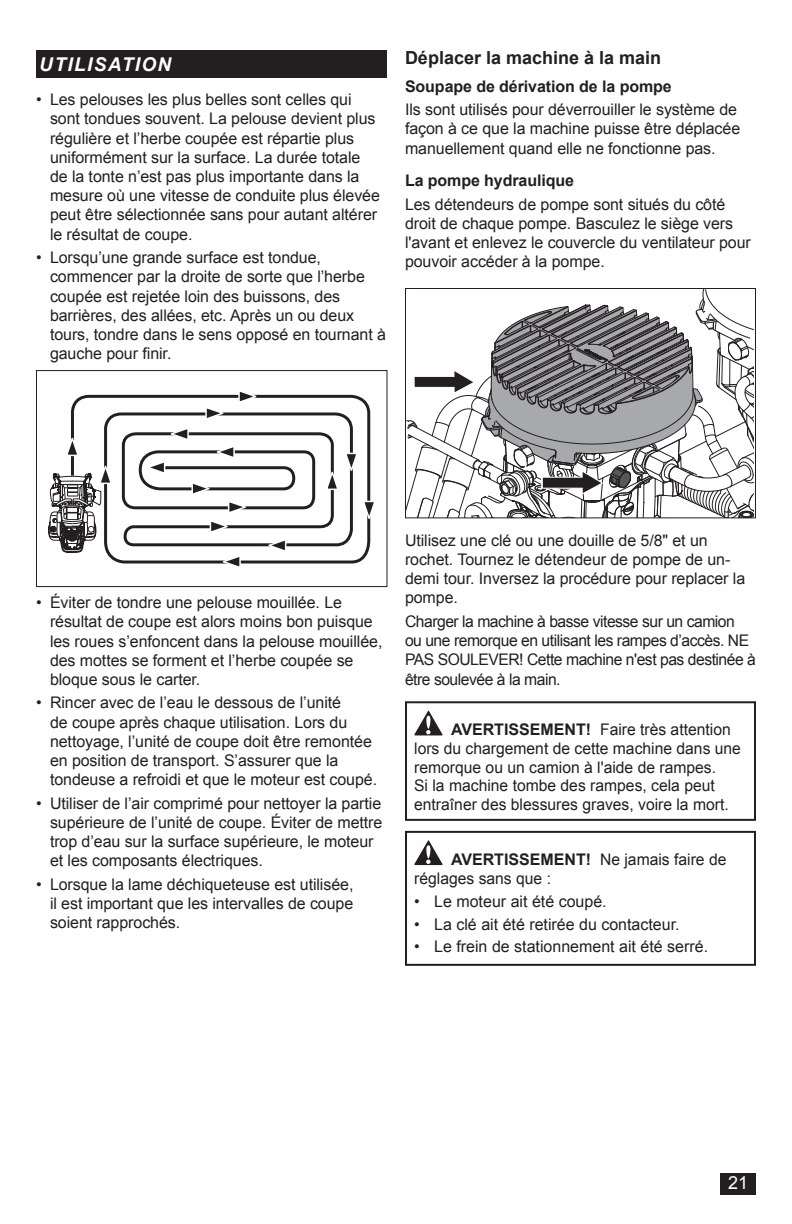
<style>
.page{position:relative;width:792px;height:1224px;background:#fff}
.page>*{position:absolute;margin:0;border:0;box-sizing:border-box;transform-origin:0 0}
.t1{font:italic 700 19px "Arial";letter-spacing:.075em;color:#fff}
.Head_9_FR{font:700 18px "Arial";color:#231f20}
.t2{font:18px "Arial";color:#fff}
.Warning_FR{font:16px/19.2px "Arial";letter-spacing:-.005em;color:#231f20}
.Body_Text_FR{font:16px/19.2px "Arial";letter-spacing:-.005em;color:#231f20}
.Body_Text_FR-2{font:16px/19.2px "Arial";letter-spacing:-.03em;color:#231f20}
.Body_Bold_FR{font:700 16px "Arial";letter-spacing:-.005em;color:#231f20}
.s1{font-weight:700}
</style>
<div class="page">
<svg style="left:71px;top:394px;width:300px;height:170px"></svg>
<svg style="left:68px;top:437px;width:12px;height:20px"></svg>
<svg style="left:325px;top:452px;width:34px;height:39px"></svg>
<svg style="left:361px;top:500px;width:13px;height:20px"></svg>
<svg style="left:237px;top:392px;width:20px;height:12px"></svg>
<svg style="left:204px;top:406px;width:20px;height:15px"></svg>
<svg style="left:190px;top:481px;width:57px;height:53px"></svg>
<svg style="left:170px;top:426px;width:20px;height:16px"></svg>
<svg style="left:216px;top:444px;width:20px;height:16px"></svg>
<svg style="left:268px;top:538px;width:20px;height:15px"></svg>
<svg style="left:147px;top:460px;width:20px;height:15px"></svg>
<svg style="left:222px;top:554px;width:20px;height:13px"></svg>
<svg style="left:48px;top:465px;width:65px;height:99px"></svg>
<div style="left:36px;top:370px;width:352px;height:217px;border:1px solid #231f20"></div>
<svg style="left:406px;top:288px;width:349px;height:231px"></svg>
<div style="left:721px;top:1174px;width:35px;height:21px;background:#231f20"></div>
<div style="left:36px;top:50px;width:351px;height:28px;background:#231f20"></div>
<svg style="left:414px;top:710px;width:29px;height:25px"></svg>
<div style="left:405px;top:701px;width:351px;height:120px;border:2px solid #231f20"></div>
<svg style="left:414px;top:840px;width:29px;height:25px"></svg>
<div style="left:405px;top:831px;width:351px;height:135px;border:2px solid #231f20"></div>
<p class="t1" style="left:39px;top:52px;width:134px">UTILISATION</p>
<p class="Warning_FR" style="left:50px;top:90px;width:331px;text-indent:-14px">• Les pelouses les plus belles sont celles qui sont tondues souvent. La pelouse devient plus régulière et l’herbe coupée est répartie plus uniformément sur la surface. La durée totale de la tonte n’est pas plus importante dans la mesure où une vitesse de conduite plus élevée peut être sélectionnée sans pour autant altérer le résultat de coupe.</p>
<p class="Warning_FR" style="left:50px;top:248px;width:338px;text-indent:-14px">• Lorsqu’une grande surface est tondue, commencer par la droite de sorte que l’herbe coupée est rejetée loin des buissons, des barrières, des allées, etc. Après un ou deux tours, tondre dans le sens opposé en tournant à gauche pour finir.</p>
<p class="Head_9_FR" style="left:405px;top:45px;width:258px">Déplacer la machine à la main</p>
<p class="Body_Bold_FR" style="left:405px;top:75px;width:268px">Soupape de dérivation de la pompe</p>
<p class="Body_Text_FR" style="left:405px;top:100px;width:337px">Ils sont utilisés pour déverrouiller le système de façon à ce que la machine puisse être déplacée manuellement quand elle ne fonctionne pas.</p>
<p class="Body_Bold_FR" style="left:405px;top:170px;width:171px">La pompe hydraulique</p>
<p class="Body_Text_FR" style="left:405px;top:195px;width:347px">Les détendeurs de pompe sont situés du côté droit de chaque pompe. Basculez le siège vers l'avant et enlevez le couvercle du ventilateur pour pouvoir accéder à la pompe.</p>
<p class="Warning_FR" style="left:50px;top:593px;width:334px;text-indent:-14px">• Éviter de tondre une pelouse mouillée. Le résultat de coupe est alors moins bon puisque les roues s’enfoncent dans la pelouse mouillée, des mottes se forment et l’herbe coupée se bloque sous le carter.</p>
<p class="Warning_FR" style="left:50px;top:693px;width:329px;text-indent:-14px">• Rincer avec de l’eau le dessous de l’unité<br>de coupe après chaque utilisation. Lors du nettoyage, l’unité de coupe doit être remontée en position de transport. S’assurer que la tondeuse a refroidi et que le moteur est coupé.</p>
<p class="Warning_FR" style="left:50px;top:794px;width:334px;text-indent:-14px">• Utiliser de l’air comprimé pour nettoyer la partie supérieure de l’unité de coupe. Éviter de mettre trop d’eau sur la surface supérieure, le moteur et les composants électriques.</p>
<p class="Warning_FR" style="left:50px;top:875px;width:305px;text-align:justify;text-indent:-14px">• Lorsque la lame déchiqueteuse est utilisée, il est important que les intervalles de coupe soient rapprochés.</p>
<p class="Body_Text_FR" style="left:405px;top:531px;width:342px">Utilisez une clé ou une douille de 5/8" et un rochet. Tournez le détendeur de pompe de un&shy;demi tour. Inversez la procédure pour replacer la pompe.</p>
<p class="Body_Text_FR-2" style="left:405px;top:612px;width:352px">Charger la machine à basse vitesse sur un camion<br>ou une remorque en utilisant les rampes d’accès. NE PAS SOULEVER! Cette machine n'est pas destinée à être soulevée à la main.</p>
<p class="Warning_FR" style="left:414px;top:721px;width:328px;line-height:18.6px;text-indent:37px"><span class="s1">AVERTISSEMENT!</span> Faire très attention lors du chargement de cette machine dans une remorque ou un camion à l'aide de rampes.<br>Si la machine tombe des rampes, cela peut entraîner des blessures graves, voire la mort.</p>
<p class="Warning_FR" style="left:414px;top:850px;width:314px;line-height:18.6px;text-indent:37px"><span class="s1">AVERTISSEMENT!</span> Ne jamais faire de réglages sans que :</p>
<p class="Warning_FR" style="left:414px;top:892px;width:194px">• Le moteur ait été coupé.</p>
<p class="Warning_FR" style="left:414px;top:914px;width:267px">• La clé ait été retirée du contacteur.</p>
<p class="Warning_FR" style="left:414px;top:937px;width:295px">• Le frein de stationnement ait été serré.</p>
<p class="t2" style="left:728px;top:1171px;width:22px">21</p>
</div>
